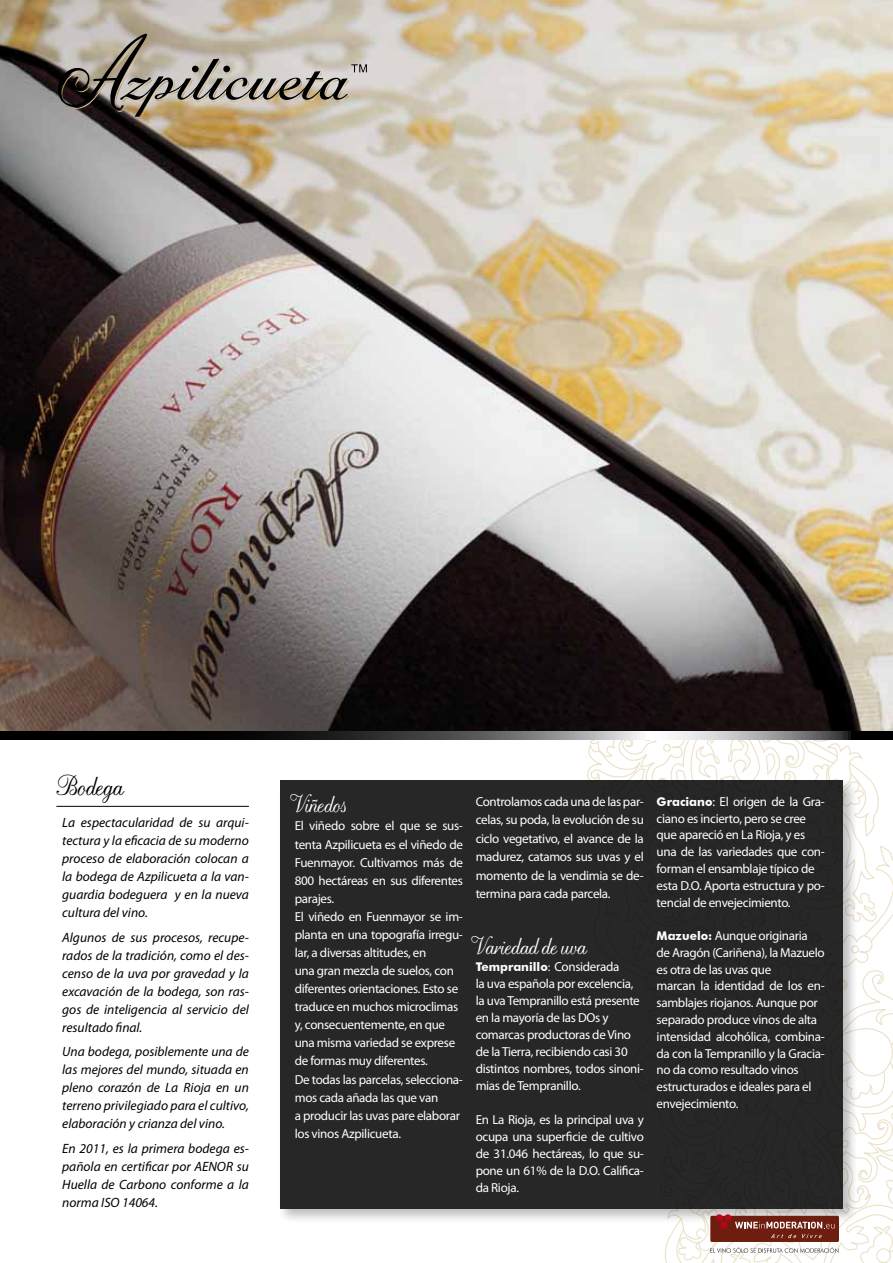
<style>
.page{position:relative;width:893px;height:1263px;background:#fff}
.page>*{position:absolute;margin:0;border:0;box-sizing:border-box;transform-origin:0 0}
.t1{font:italic 31.05px "English";color:#000;scale:.87 1}
.t2{font:italic 27.6px "English";letter-spacing:-.05em;color:#fff;scale:.87 1}
.t3{font:italic 13.5px/18px "Myriad Pro";color:#000;text-align:justify}
.t4{font:13.05px/18px "Myriad Pro";letter-spacing:-.025em;color:#fff}
.t5{font:700 12px "Futura BT";color:#fff}
.s1{font-family:"Myriad Pro";font-weight:400}
.s2{font-family:"Myriad Pro";font-weight:400;font-size:13.05px}
.s3{font-family:"Futura BT";font-weight:700;font-size:12px}
</style>
<div class="page">
<img style="left:0;top:0;width:893px;height:731px">
<hr style="left:56px;top:806px;width:193px;height:1px;background:#000">
<svg style="left:0;top:731px;width:520px;height:9px;background:#1b1b1c"></svg>
<div style="left:277px;top:777px;width:582px;height:447px;background:#000;opacity:.31"></div>
<div style="left:280px;top:781px;width:563px;height:428px;background:#272727"></div>
<svg style="left:520px;top:380px;width:373px;height:883px"></svg>
<svg style="left:54px;top:32px;width:313px;height:87px;background:#a59c8f"></svg>
<h1 class="t1" style="left:62px;top:769px;width:94px">Bodega</h1>
<p class="t3" style="left:62px;top:814px;width:188px">La espectacularidad de su arqui&shy;tectura y la eficacia de su moderno proceso de elaboración colocan a la bodega de Azpilicueta a la van&shy;guardia bodeguera y en la nueva cultura del vino.</p>
<p class="t3" style="left:62px;top:928px;width:188px">Algunos de sus procesos, recupe&shy;rados de la tradición, como el des&shy;censo de la uva por gravedad y la excavación de la bodega, son ras&shy;gos de inteligencia al servicio del resultado final.</p>
<p class="t3" style="left:62px;top:1042px;width:188px">Una bodega, posiblemente una de las mejores del mundo, situada en pleno corazón de La Rioja en un terreno privilegiado para el cultivo, elaboración y crianza del vino.</p>
<p class="t3" style="left:62px;top:1139px;width:188px">En 2011, es la primera bodega es&shy;pañola en certificar por AENOR su Huella de Carbono conforme a la norma ISO 14064.</p>
<h2 class="t2" style="left:295px;top:789px;width:74px">Viñ edos</h2>
<p class="t4" style="left:295px;top:817px;width:170px">El viñedo sobre el que se sus&shy;tenta Azpilicueta es el viñedo de<br>Fuenmayor. Cultivamos más de<br>800 hectáreas en sus diferentes parajes.<br>El viñedo en Fuenmayor se im&shy;planta en una topografía irregu&shy;lar, a diversas altitudes, en<br>una gran mezcla de suelos, con diferentes orientaciones. Esto se traduce en muchos microclimas y, consecuentemente, en que una misma variedad se exprese de formas muy diferentes.<br>De todas las parcelas, selecciona&shy;mos cada añada las que van<br>a producir las uvas pare elaborar los vinos Azpilicueta.</p>
<p class="t4" style="left:476px;top:792px;width:170px;line-height:18.5px;text-align:justify">Controlamos cada una de las par&shy;celas, su poda, la evolución de su ciclo vegetativo, el avance de la madurez, catamos sus uvas y el momento de la vendimia se de&shy;termina para cada parcela.</p>
<h2 class="t2" style="left:476px;top:931px;width:148px">Variedad deuva</h2>
<p class="t5" style="left:476px;top:959px;width:145px">Tempranillo<span class="s1">:</span> <span class="s2">Considerada</span></p>
<p class="t4" style="left:476px;top:975px;width:170px;line-height:17px">la uva española por excelencia, la uva Tempranillo está presente en la mayoría de las DOs y comarcas productoras de Vino de la Tierra, recibiendo casi 30 distintos nombres, todos sinoni&shy;mias de Tempranillo.</p>
<p class="t4" style="left:476px;top:1111px;width:170px;line-height:17px;text-align:justify">En La Rioja, es la principal uva y ocupa una superficie de cultivo de 31.046 hectáreas, lo que su&shy;pone un 61% de la D.O. Califica&shy;da Rioja.</p>
<p class="t4" style="left:657px;top:793px;width:170px;line-height:16.8px"><span class="s3">Graciano</span>: El origen de la Gra&shy;ciano es incierto, pero se cree que apareció en La Rioja, y es una de las variedades que con&shy;forman el ensamblaje típico de esta D.O. Aporta estructura y po&shy;tencial de envejecimiento.</p>
<p class="t4" style="left:657px;top:927px;width:170px;line-height:16.8px"><span class="s3">Mazuelo:</span> Aunque originaria<br>de Aragón (Cariñena), la Mazuelo es otra de las uvas que<br>marcan la identidad de los en&shy;samblajes riojanos. Aunque por separado produce vinos de alta intensidad alcohólica, combina&shy;da con la Tempranillo y la Gracia&shy;no da como resultado vinos estructurados e ideales para el envejecimiento.</p>
</div>
